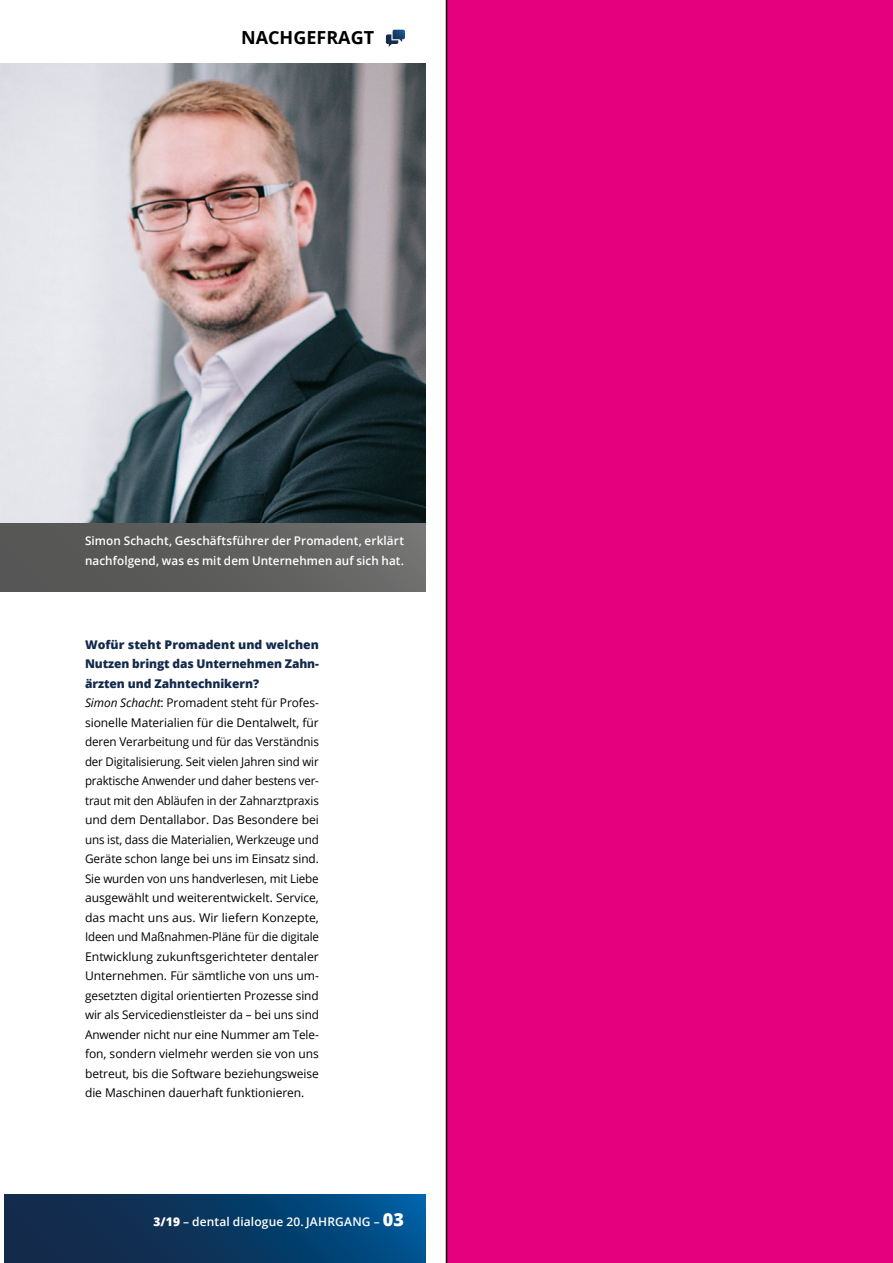
<style>
.page{position:relative;width:893px;height:1263px;background:#fff}
.page>*{position:absolute;margin:0;border:0;box-sizing:border-box;transform-origin:0 0}
.t1{font:700 18px "Open Sans";color:#000}
.t2{font:12px/19.5px "Open Sans";letter-spacing:-.005em;color:#000}
.t3{font:600 12px/19.5px "Open Sans";letter-spacing:.01em;color:#fff}
.s1{font-weight:800;color:#132a4b}
.s2{font-style:italic}
.s3{font-weight:800}
.s4{font-weight:800;font-size:18px}
</style>
<div class="page">
<svg style="left:4px;top:1195px;width:421px;height:68px;background:#093a65"></svg>
<svg style="left:386px;top:30px;width:19px;height:17px"></svg>
<img style="left:1px;top:64px;width:424px;height:459px">
<div style="left:0;top:523px;width:425px;height:68px;background:linear-gradient(to right,#525151,#6f6f6e)"></div>
<img style="left:0;top:64px;width:1px;height:527px">
<div style="left:446px;top:0;width:447px;height:1263px;background:#e5007d"></div>
<hr style="left:446px;top:0;width:1px;height:1263px;background:#000">
<h1 class="t1" style="left:241px;top:24px;width:135px">NACHGEFRAGT</h1>
<p class="t3" style="left:85px;top:531px;width:320px">Simon Schacht, Geschäftsführer der Promadent, erklärt nachfolgend, was es mit dem Unternehmen auf sich hat.</p>
<p class="t2" style="left:85px;top:634px;width:235px"><span class="s1">Wofür steht Promadent und welchen Nutzen bringt das Unternehmen Zahn&shy;ärzten und Zahntechnikern?<br></span><span class="s2">Simon Schacht</span>: Promadent steht für Profes&shy;sionelle Materialien für die Dentalwelt, für deren Verarbeitung und für das Verständnis der Digitalisierung. Seit vielen Jahren sind wir praktische Anwender und daher bestens ver&shy;traut mit den Abläufen in der Zahnarztpraxis und dem Dentallabor. Das Besondere bei uns ist, dass die Materialien, Werkzeuge und Geräte schon lange bei uns im Einsatz sind.<br>Sie wurden von uns handverlesen, mit Liebe ausgewählt und weiterentwickelt. Service, das macht uns aus. Wir liefern Konzepte, Ideen und Maßnahmen-Pläne für die digitale Entwicklung zukunftsgerichteter dentaler Unternehmen. Für sämtliche von uns um&shy;gesetzten digital orientierten Prozesse sind wir als Servicedienstleister da – bei uns sind Anwender nicht nur eine Nummer am Tele&shy;fon, sondern vielmehr werden sie von uns betreut, bis die Software beziehungsweise die Maschinen dauerhaft funktionieren.</p>
<p class="t3" style="left:153px;top:1211px;width:252px"><span class="s3">3/19</span> – dental dialogue 20. JAHRGANG – <span class="s4">03</span></p>
</div>
